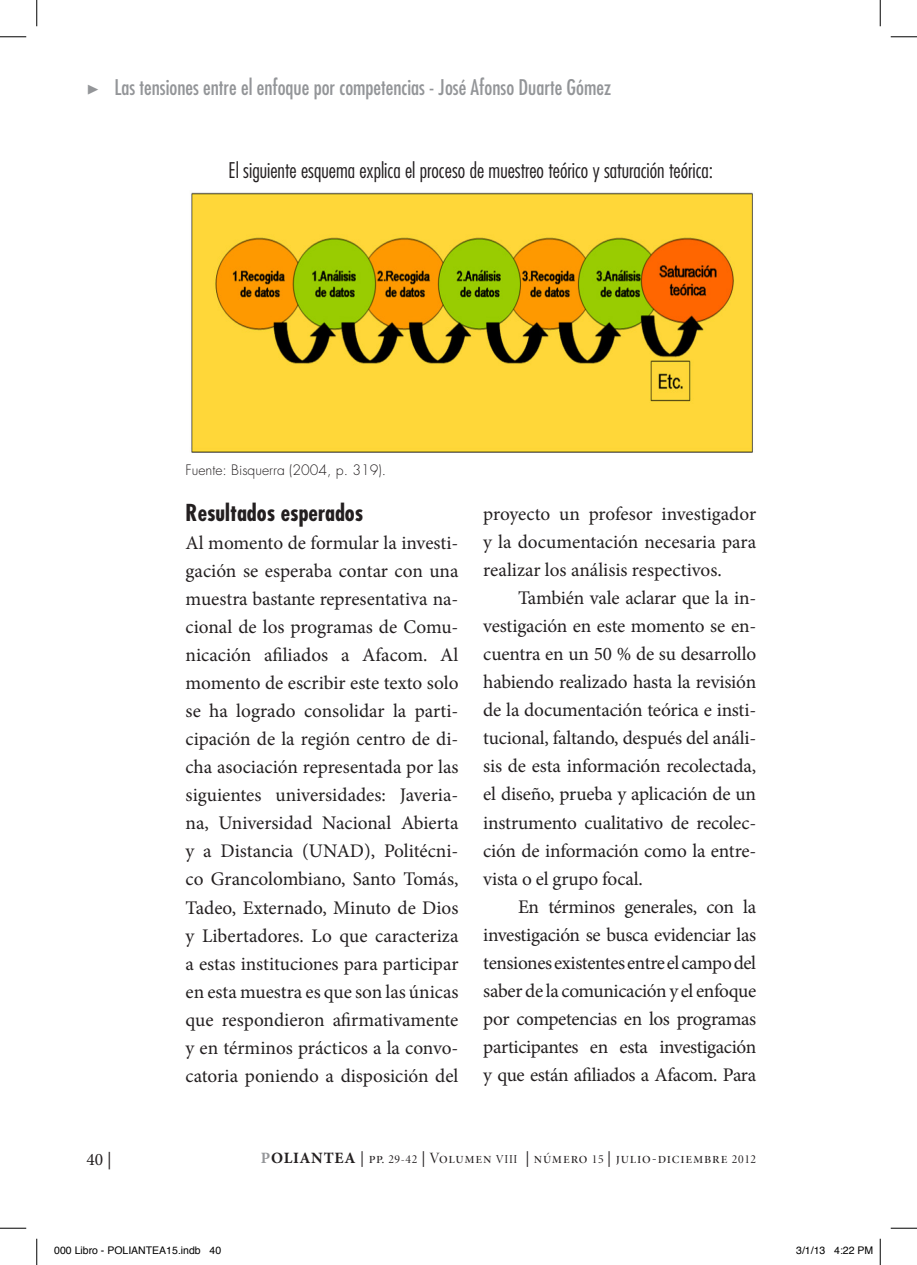
<style>
.page{position:relative;width:917px;height:1265px;background:#fff}
.page>*{position:absolute;margin:0;border:0;box-sizing:border-box;transform-origin:0 0}
.t1{font:700 condensed 22.75px "Futura Std";color:#231f20}
.t2{font:300 condensed 21px "Futura Std";color:#231f20}
.t3{font:condensed 21px "Futura Std";color:#939598}
.t4{font:19.25px/28px "Minion Pro";letter-spacing:-.01em;color:#231f20;text-align:justify}
.t5{font:17.5px "Minion Pro";color:#231f20}
.t6{font:15.75px "Minion Pro Disp";letter-spacing:.05em;color:#231f20}
.t7{font:300 14px "Futura Std";color:#231f20}
.t8{font:10.5px "Helvetica";color:#000}
.s1{font-family:"Minion Pro";font-stretch:normal}
.s2{font-family:"Minion Pro";font-weight:700;color:#939598}
.s3{font-family:"Minion Pro";font-weight:700}
.s4{font-family:"Minion Pro"}
.s5{font-size:12.25px}
</style>
<div class="page">
<img style="left:191px;top:192px;width:562px;height:261px">
<svg style="left:0;top:36px;width:26px;height:1px"></svg>
<svg style="left:891px;top:36px;width:26px;height:1px"></svg>
<svg style="left:0;top:1227px;width:26px;height:1px"></svg>
<svg style="left:891px;top:1227px;width:26px;height:1px"></svg>
<svg style="left:36px;top:0;width:1px;height:26px"></svg>
<svg style="left:36px;top:1238px;width:1px;height:26px"></svg>
<svg style="left:880px;top:0;width:1px;height:26px"></svg>
<svg style="left:880px;top:1238px;width:1px;height:26px"></svg>
<p class="t3" style="left:86px;top:75px;width:526px"><span class="s1">▶</span> Las tensiones entre el enfoque por competencias - José Afonso Duarte Gómez</p>
<p class="t2" style="left:229px;top:158px;width:486px">El siguiente esquema explica el proceso de muestreo teórico y saturación teórica:</p>
<p class="t7" style="left:186px;top:461px;width:202px">Fuente: Bisquerra (2004, p. 319).</p>
<p class="t1" style="left:186px;top:498px;width:179px">Resultados esperados</p>
<p class="t4" style="left:186px;top:529px;width:274px">Al momento de formular la investi&shy;gación se esperaba contar con una muestra bastante representativa na&shy;cional de los programas de Comu&shy;nicación afiliados a Afacom. Al momento de escribir este texto solo se ha logrado consolidar la parti&shy;cipación de la región centro de di&shy;cha asociación representada por las siguientes universidades: Javeria&shy;na, Universidad Nacional Abierta y a Distancia (UNAD), Politécni&shy;co Grancolombiano, Santo Tomás, Tadeo, Externado, Minuto de Dios y Libertadores. Lo que caracteriza a estas instituciones para participar en esta muestra es que son las únicas que respondieron afirmativamente y en términos prácticos a la convo&shy;catoria poniendo a disposición del</p>
<p class="t4" style="left:483px;top:500px;width:274px">proyecto un profesor investigador y la documentación necesaria para realizar los análisis respectivos.</p>
<p class="t4" style="left:483px;top:584px;width:274px;text-indent:35px">También vale aclarar que la in&shy;vestigación en este momento se en&shy;cuentra en un 50 % de su desarrollo habiendo realizado hasta la revisión de la documentación teórica e insti&shy;tucional, faltando, después del análi&shy;sis de esta información recolectada, el diseño, prueba y aplicación de un instrumento cualitativo de recolec&shy;ción de información como la entre&shy;vista o el grupo focal.</p>
<p class="t4" style="left:483px;top:892px;width:274px;text-indent:35px">En términos generales, con la investigación se busca evidenciar las tensiones existentes entre el campo del saber de la comunicación y el enfoque por competencias en los programas participantes en esta investigación y que están afiliados a Afacom. Para</p>
<p class="t5" style="left:86px;top:1146px;width:27px">40 |</p>
<p class="t6" style="left:261px;top:1148px;width:497px"><span class="s2">P</span><span class="s3">OLIANTEA</span> <span class="s4">|</span> pp. <span class="s5">29-42</span> <span class="s4">|</span> Volumen <span class="s5">VIII</span> <span class="s4">|</span> número <span class="s5">15</span> <span class="s4">|</span> julio-diciembre <span class="s5">2012</span></p>
<p class="t8" style="left:54px;top:1242px;width:168px">000 Libro - POLIANTEA15.indb 40</p>
<p class="t8" style="left:796px;top:1242px;width:79px">3/1/13 4:22 PM</p>
</div>
